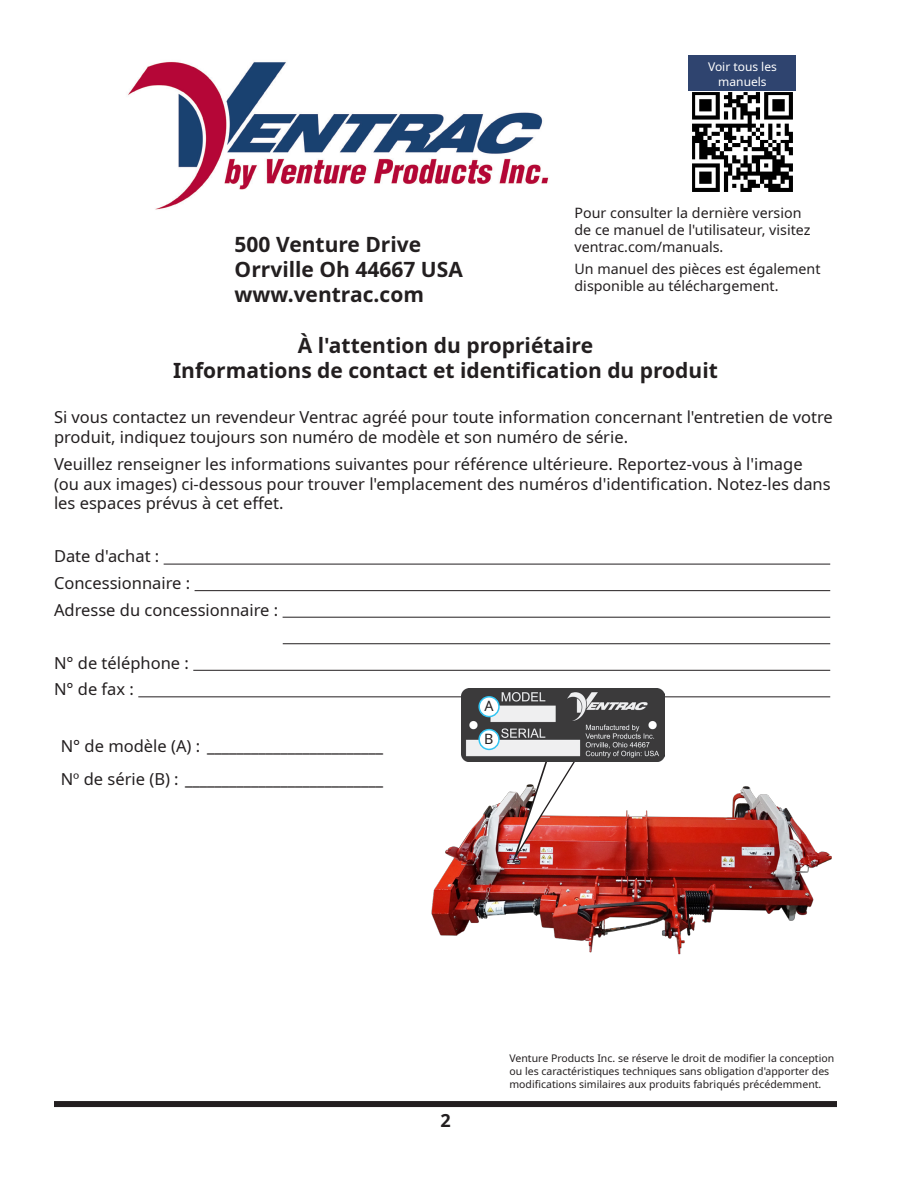
<style>
.page{position:relative;width:918px;height:1188px;background:#fff}
.page>*{position:absolute;margin:0;border:0;box-sizing:border-box;transform-origin:0 0}
.t1{font:700 21px/25.2px "Noto Sans";color:#231f20;text-align:center}
.t2{font:700 18px "Noto Sans";color:#231f20}
.t3{font:16.5px/19.8px "Noto Sans";color:#231f20}
.t4{font:14.25px/17.1px "Noto Sans";color:#231f20}
.t5{font:12px/14.4px "Noto Sans";color:#fff;text-align:center}
.t6{font:10.5px/12.6px "Noto Sans";color:#231f20}
</style>
<div class="page">
<div style="left:54px;top:1101px;width:783px;height:6px;background:#231f20"></div>
<hr style="left:164px;top:564px;width:666px;height:1px;background:#231f20">
<hr style="left:195px;top:590px;width:635px;height:1px;background:#231f20">
<hr style="left:283px;top:617px;width:547px;height:1px;background:#231f20">
<hr style="left:283px;top:643px;width:547px;height:1px;background:#231f20">
<hr style="left:193px;top:670px;width:637px;height:1px;background:#231f20">
<hr style="left:138px;top:696px;width:692px;height:1px;background:#231f20">
<img style="left:128px;top:62px;width:421px;height:148px">
<img style="left:692px;top:92px;width:101px;height:100px">
<div style="left:688px;top:55px;width:108px;height:35px;background:#2f446f"></div>
<img style="left:431px;top:786px;width:401px;height:169px">
<svg style="left:510px;top:590px;width:137px;height:279px"></svg>
<img style="left:462px;top:688px;width:202px;height:74px">
<div style="left:479px;top:730px;width:20px;height:19px;background:#fff;border-radius:50%"></div>
<div style="left:478px;top:729px;width:22px;height:21px;border:2px solid #33c5f3;border-radius:50%"></div>
<div style="left:479px;top:697px;width:20px;height:20px;background:#fff;border-radius:50%"></div>
<div style="left:478px;top:696px;width:22px;height:21px;border:2px solid #33c5f3;border-radius:50%"></div>
<p class="t1" style="left:235px;top:232px;width:230px;text-align:left">500 Venture Drive<br>Orrville Oh 44667 USA www.ventrac.com</p>
<p class="t5" style="left:708px;top:60px;width:70px">Voir tous les manuels</p>
<p class="t4" style="left:575px;top:204px;width:237px">Pour consulter la dernière version de ce manuel de l'utilisateur, visitez ventrac.com/manuals.</p>
<p class="t4" style="left:575px;top:261px;width:248px">Un manuel des pièces est également disponible au téléchargement.</p>
<p class="t1" style="left:173px;top:333px;width:546px">À l'attention du propriétaire<br>Informations de contact et identification du produit</p>
<p class="t3" style="left:54px;top:408px;width:780px">Si vous contactez un revendeur Ventrac agréé pour toute information concernant l'entretien de votre produit, indiquez toujours son numéro de modèle et son numéro de série.</p>
<p class="t3" style="left:54px;top:454px;width:778px">Veuillez renseigner les informations suivantes pour référence ultérieure. Reportez-vous à l'image (ou aux images) ci-dessous pour trouver l'emplacement des numéros d'identification. Notez-les dans les espaces prévus à cet effet.</p>
<p class="t3" style="left:54px;top:544px;width:226px;line-height:26.5px">Date d'achat :<br>Concessionnaire :<br>Adresse du concessionnaire :</p>
<p class="t3" style="left:54px;top:650px;width:137px;line-height:26.5px">N° de téléphone :<br>N° de fax :</p>
<p class="t3" style="left:61px;top:729px;width:324px;line-height:33.3px">N° de modèle (A) : ________________________<br>Nº de série (B) : ___________________________</p>
<p class="t4" style="left:484px;top:698px;width:11px">A</p>
<p class="t4" style="left:484px;top:731px;width:11px">B</p>
<p class="t2" style="left:440px;top:1108px;width:12px">2</p>
<p class="t6" style="left:509px;top:1052px;width:326px">Venture Products Inc. se réserve le droit de modifier la conception ou les caractéristiques techniques sans obligation d'apporter des modifications similaires aux produits fabriqués précédemment.</p>
</div>
